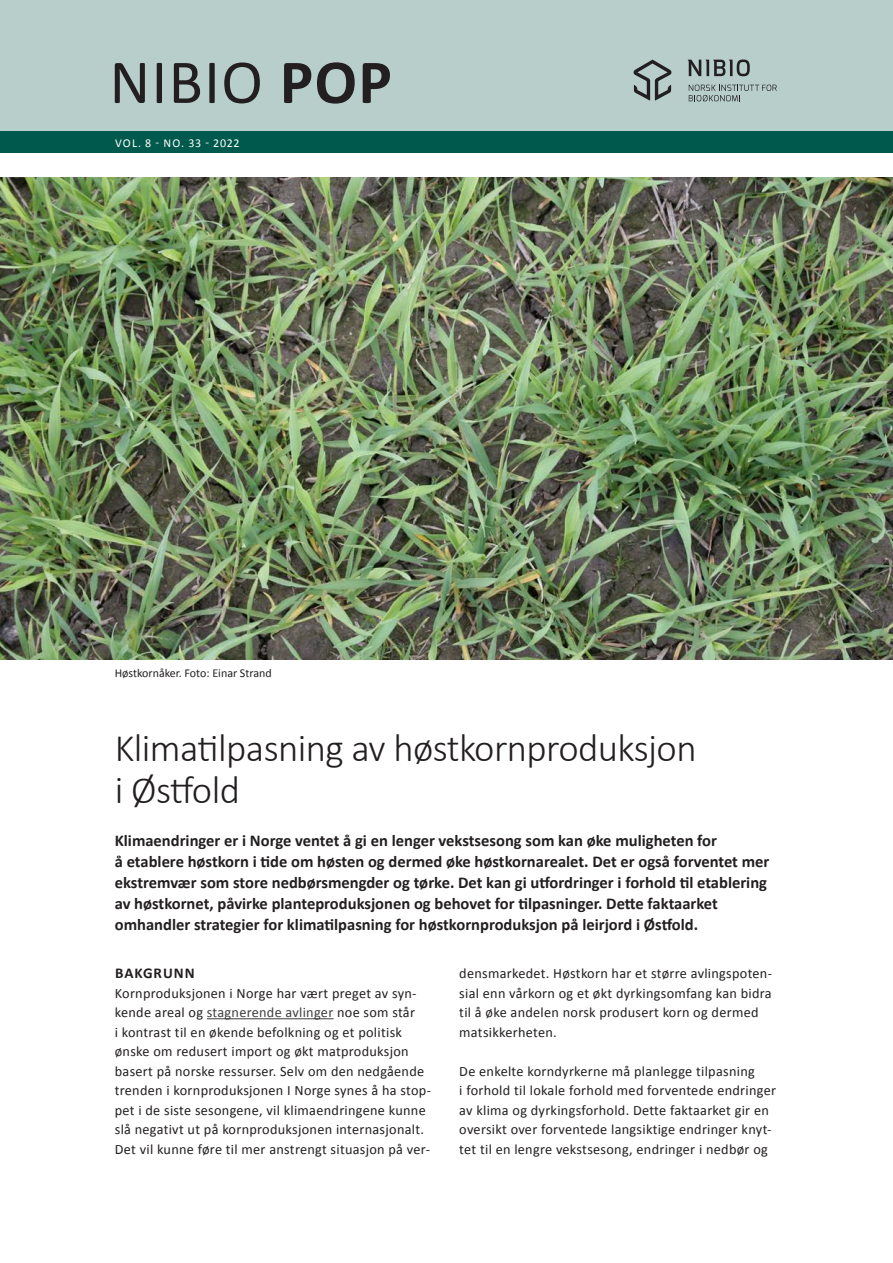
<style>
.page{position:relative;width:893px;height:1263px;background:#fff}
.page>*{position:absolute;margin:0;border:0;box-sizing:border-box;transform-origin:0 0}
.t1{font:63px "Calibri";letter-spacing:.02em;color:#231f20}
.t2{font:300 39px/42px "Calibri";letter-spacing:-.015em;color:#231f20}
.t3{font:700 16.5px/21px "Calibri";color:#231f20}
.t4{font:700 15px "Calibri";letter-spacing:.065em;color:#231f20}
.t5{font:14.25px/19.5px "Calibri";letter-spacing:.02em;color:#231f20}
.t6{font:12px "Calibri";color:#231f20}
.t7{font:12px "Calibri";letter-spacing:.06em;color:#fff}
.s1{font-weight:700}
.s2{color:#3e3e3f}
</style>
<div class="page">
<div style="left:0;top:0;width:893px;height:138px;background:#b7cecb"></div>
<div style="left:0;top:132px;width:893px;height:21px;background:#00594d"></div>
<svg style="left:634px;top:60px;width:37px;height:41px"></svg>
<svg style="left:688px;top:60px;width:62px;height:16px"></svg>
<svg style="left:689px;top:85px;width:88px;height:16px"></svg>
<img style="left:0;top:177px;width:893px;height:482px">
<hr style="left:207px;top:1018px;width:127px;height:1px;background:#3e3e3f">
<h1 class="t1" style="left:109px;top:42px;width:284px">NIBIO <span class="s1">POP</span></h1>
<p class="t7" style="left:115px;top:136px;width:126px">VOL. 8 - NO. 33 - 2022</p>
<p class="t6" style="left:115px;top:665px;width:158px">Høstkornåker. Foto: Einar Strand</p>
<h2 class="t2" style="left:115px;top:725px;width:583px">Klimatilpasning av høstkornproduksjon i Østfold</h2>
<p class="t3" style="left:115px;top:830px;width:656px">Klimaendringer er i Norge ventet å gi en lenger vekstsesong som kan øke muligheten for<br>å etablere høstkorn i tide om høsten og dermed øke høstkornarealet. Det er også forventet mer ekstremvær som store nedbørsmengder og tørke. Det kan gi utfordringer i forhold til etablering av høstkornet, påvirke planteproduksjonen og behovet for tilpasninger. Dette faktaarket omhandler strategier for klimatilpasning for høstkornproduksjon på leirjord i Østfold.</p>
<p class="t4" style="left:115px;top:964px;width:81px">BAKGRUNN</p>
<p class="t5" style="left:115px;top:983px;width:318px">Kornproduksjonen i Norge har vært preget av syn&shy;kende areal og <span class="s2">stagnerende avlinger</span> noe som står<br>i kontrast til en økende befolkning og et politisk ønske om redusert import og økt matproduksjon basert på norske ressurser. Selv om den nedgående trenden i kornproduksjonen I Norge synes å ha stop&shy;pet i de siste sesongene, vil klimaendringene kunne slå negativt ut på kornproduksjonen internasjonalt.<br>Det vil kunne føre til mer anstrengt situasjon på ver-</p>
<p class="t5" style="left:459px;top:964px;width:314px">densmarkedet. Høstkorn har et større avlingspoten&shy;sial enn vårkorn og et økt dyrkingsomfang kan bidra til å øke andelen norsk produsert korn og dermed matsikkerheten.</p>
<p class="t5" style="left:459px;top:1061px;width:318px">De enkelte korndyrkerne må planlegge tilpasning<br>i forhold til lokale forhold med forventede endringer av klima og dyrkingsforhold. Dette faktaarket gir en oversikt over forventede langsiktige endringer knyt&shy;tet til en lengre vekstsesong, endringer i nedbør og</p>
</div>
